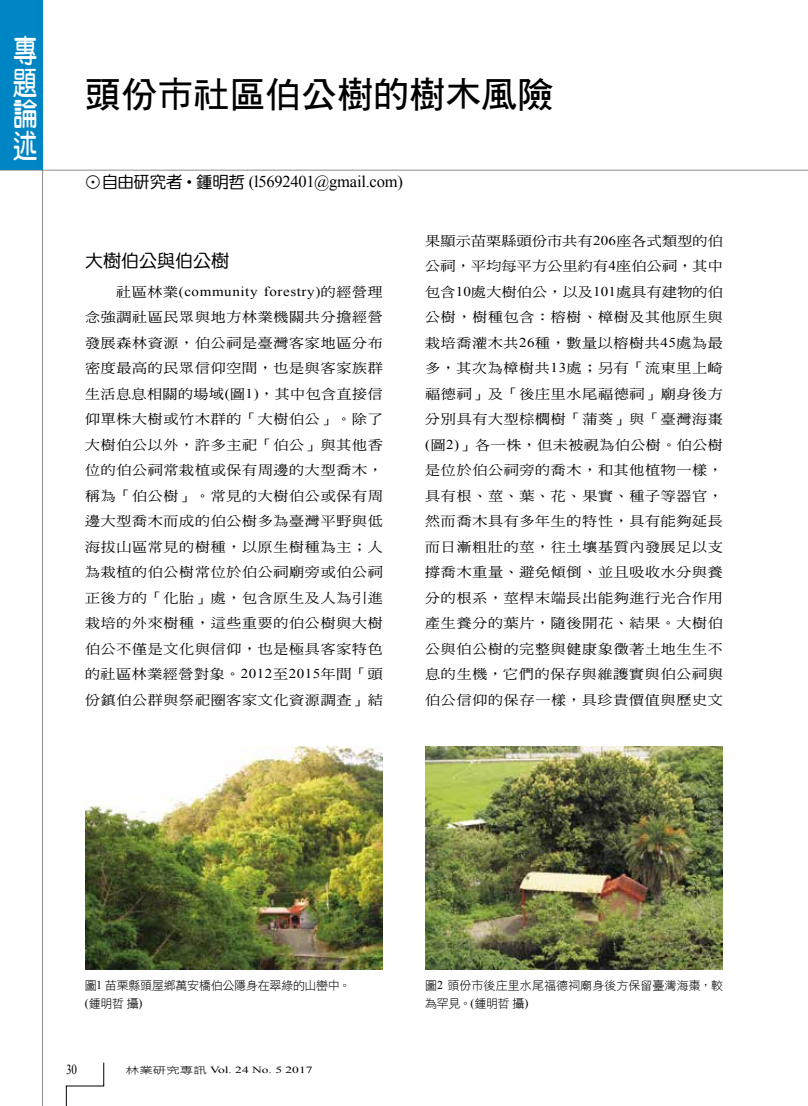
<style>
.page{position:relative;width:808px;height:1106px;background:#fff}
.page>*{position:absolute;margin:0;border:0;box-sizing:border-box;transform-origin:0 0}
.t1{font:36px "DF Hei W7 WINP BF";color:#000}
.t2{font:31.5px/31.5px "DF Yuan W7 WINP BF";color:#fff;text-align:justify;scale:.77 1}
.t3{font:18px "DF Yuan W5 WINP BF";color:#000}
.t4{font:16.5px "Times New Roman";letter-spacing:-.015em;color:#000}
.t5{font:13.8px "Times New Roman";color:#000;scale:.8 1}
.t6{font:13.5px/25.5px "DF Ming W5 WINP BF";letter-spacing:.045em;color:#000;text-align:justify;scale:1.11 1}
.t7{font:13.5px "Times New Roman";letter-spacing:.04em;color:#000;scale:1.11 1}
.t8{font:12px/18px "DF Hei W3 WINP BF";letter-spacing:.005em;color:#000}
.t9{font:12px/18px "DF Hei W3 WINP BF";letter-spacing:-.015em;color:#000}
.t10{font:9.45px "Times New Roman";color:#000;scale:1.43 1}
.s1{font-family:"DF Yuan W5 WINP BF"}
.s2{font-family:"DF Ming W5 WINP BF"}
.s3{font-family:"Times New Roman"}
.s4{font-family:"DF Hei W3 WINP BF"}
</style>
<div class="page">
<hr style="left:0;top:170px;width:808px;height:1px;background:#636363">
<hr style="left:42px;top:0;width:1px;height:1106px;background:#636363">
<svg style="left:66px;top:1062px;width:38px;height:44px"></svg>
<div style="left:0;top:0;width:43px;height:170px;background:#0085c4"></div>
<img style="left:425px;top:746px;width:298px;height:223px">
<img style="left:85px;top:746px;width:298px;height:223px">
<h2 class="t2" style="left:13px;top:35px;width:32px">專題論述</h2>
<h1 class="t1" style="left:85px;top:76px;width:469px">頭份市社區伯公樹的樹木風險</h1>
<p class="t4" style="left:85px;top:170px;width:320px"><span class="s1">⊙自由研究者‧鍾明哲</span> (l5692401@gmail.com)</p>
<h3 class="t3" style="left:85px;top:251px;width:145px">大樹伯公與伯公樹</h3>
<p class="t7" style="left:116px;top:282px;width:242px"><span class="s2">社區林業</span>(community forestry)<span class="s2">的經營理</span></p>
<p class="t6" style="left:85px;top:304px;width:270px">念強調社區民眾與地方林業機關共分擔經營發展森林資源，伯公祠是臺灣客家地區分布密度最高的民眾信仰空間，也是與客家族群生活息息相關的場域<span class="s3">(</span>圖<span class="s3">1)</span>，其中包含直接信仰單株大樹或竹木群的「大樹伯公」。除了大樹伯公以外，許多主祀「伯公」與其他香位的伯公祠常栽植或保有周邊的大型喬木，稱為「伯公樹」。常見的大樹伯公或保有周邊大型喬木而成的伯公樹多為臺灣平野與低海拔山區常見的樹種，以原生樹種為主；人為栽植的伯公樹常位於伯公祠廟旁或伯公祠正後方的「化胎」處，包含原生及人為引進栽培的外來樹種，這些重要的伯公樹與大樹伯公不僅是文化與信仰，也是極具客家特色的社區林業經營對象。<span class="s3">2012</span>至<span class="s3">2015</span>年間「頭份鎮伯公群與祭祀圈客家文化資源調查」結</p>
<p class="t6" style="left:425px;top:228px;width:270px">果顯示苗栗縣頭份市共有<span class="s3">206</span>座各式類型的伯公祠，平均每平方公里約有<span class="s3">4</span>座伯公祠，其中包含<span class="s3">10</span>處大樹伯公，以及<span class="s3">101</span>處具有建物的伯公樹，樹種包含：榕樹、樟樹及其他原生與栽培喬灌木共<span class="s3">26</span>種，數量以榕樹共<span class="s3">45</span>處為最多，其次為樟樹共<span class="s3">13</span>處；另有「流東里上崎福德祠」及「後庄里水尾福德祠」廟身後方分別具有大型棕櫚樹「蒲葵」與「臺灣海棗<span class="s3">(</span>圖<span class="s3">2)</span>」各一株，但未被視為伯公樹。伯公樹是位於伯公祠旁的喬木，和其他植物一樣，具有根、莖、葉、花、果實、種子等器官，然而喬木具有多年生的特性，具有能夠延長而日漸粗壯的莖，往土壤基質內發展足以支撐喬木重量、避免傾倒、並且吸收水分與養分的根系，莖桿末端長出能夠進行光合作用產生養分的葉片，隨後開花、結果。大樹伯公與伯公樹的完整與健康象徵著土地生生不息的生機，它們的保存與維護實與伯公祠與伯公信仰的保存一樣，具珍貴價值與歷史文</p>
<p class="t9" style="left:85px;top:976px;width:267px">圖<span class="s3">1</span> 苗栗縣頭屋鄉萬安橋伯公隱身在翠綠的山巒中。<span class="s3">(</span>鍾明哲攝<span class="s3">)</span></p>
<p class="t5" style="left:66px;top:1060px;width:15px">30</p>
<p class="t10" style="left:126px;top:1063px;width:132px"><span class="s4">林業研究專訊</span> Vol. 24 No. 5 2017</p>
<p class="t8" style="left:425px;top:976px;width:299px">圖<span class="s3">2</span> 頭份市後庄里水尾福德祠廟身後方保留臺灣海棗，較為罕見。<span class="s3">(</span>鍾明哲攝<span class="s3">)</span></p>
</div>
